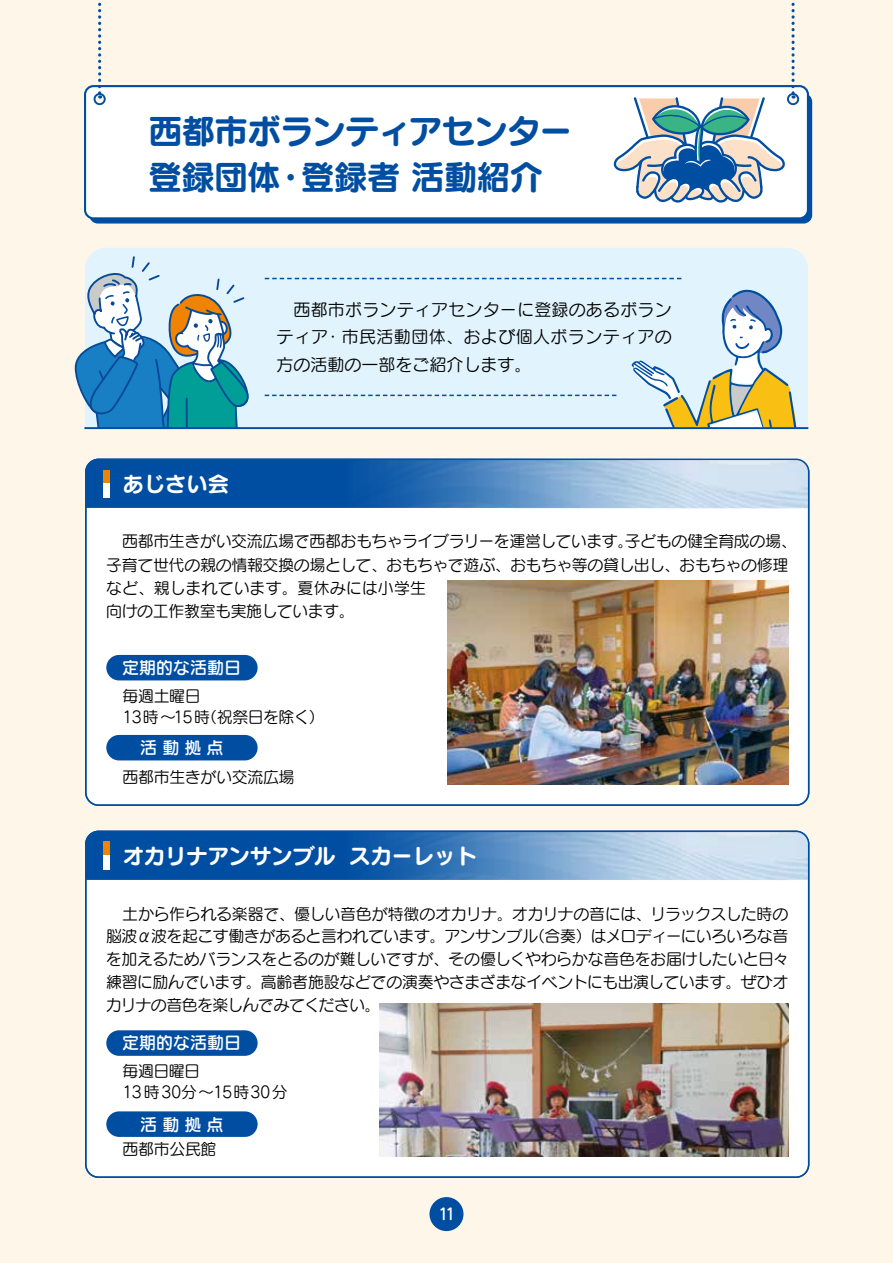
<style>
.page{position:relative;width:893px;height:1263px;background:#fff}
.page>*{position:absolute;margin:0;border:0;box-sizing:border-box;transform-origin:0 0}
.t1{font:34.05px/45.8px "Seurat Pro B";letter-spacing:-.035em;color:#004ea2}
.t2{font:21.3px "Seurat Pro B";color:#fff}
.t3{font:16.95px/27.6px "Seurat Pro M";letter-spacing:.01em;color:#000;text-align:justify}
.t4{font:16.95px "Seurat Pro DB";color:#fff}
.t5{font:15.9px/22.8px "Seurat Pro M";letter-spacing:-.025em;color:#000}
.t6{font:15.9px "Seurat Pro DB";color:#fff}
</style>
<div class="page">
<div style="left:1px;top:0;width:892px;height:1263px;background:#fff6ea"></div>
<div style="left:89px;top:93px;width:723px;height:131px;background:#004ea2;border-radius:9px"></div>
<div style="left:85px;top:86px;width:723px;height:132px;background:#fff;border-radius:9px"></div>
<div style="left:84px;top:85px;width:725px;height:134px;border:2px solid #004ea2;border-radius:9px"></div>
<svg style="left:95px;top:94px;width:10px;height:10px"></svg>
<div style="left:94px;top:93px;width:12px;height:12px;border:2px solid #004ea2;border-radius:50%"></div>
<div style="left:787px;top:93px;width:12px;height:12px;border:2px solid #004ea2;border-radius:50%"></div>
<svg style="left:98px;top:2px;width:3px;height:97px"></svg>
<div style="left:90px;top:248px;width:718px;height:179px;background:#e1f3fc"></div>
<div style="left:86px;top:459px;width:723px;height:346px;background:#fff;border-radius:13px"></div>
<div style="left:86px;top:459px;width:252px;height:49px;background:#004ea2"></div>
<div style="left:106px;top:655px;width:152px;height:25px;background:#004ea2;border-radius:13px"></div>
<div style="left:106px;top:735px;width:152px;height:25px;background:#004ea2;border-radius:13px"></div>
<img style="left:338px;top:458px;width:471px;height:51px">
<img style="left:448px;top:580px;width:340px;height:205px">
<div style="left:104px;top:470px;width:6px;height:14px;background:#f08300"></div>
<div style="left:104px;top:484px;width:6px;height:14px;background:#fff"></div>
<div style="left:86px;top:831px;width:723px;height:346px;background:#fff;border-radius:13px"></div>
<div style="left:87px;top:832px;width:251px;height:48px;background:#004ea2"></div>
<img style="left:338px;top:832px;width:471px;height:48px">
<img style="left:380px;top:1003px;width:408px;height:154px">
<div style="left:106px;top:1030px;width:152px;height:26px;background:#004ea2;border-radius:13px"></div>
<div style="left:106px;top:1111px;width:152px;height:26px;background:#004ea2;border-radius:13px"></div>
<div style="left:104px;top:842px;width:6px;height:14px;background:#f08300"></div>
<div style="left:104px;top:856px;width:6px;height:14px;background:#fff"></div>
<svg style="left:74px;top:256px;width:175px;height:171px"></svg>
<svg style="left:613px;top:2px;width:182px;height:201px"></svg>
<svg style="left:632px;top:290px;width:170px;height:137px"></svg>
<hr style="left:84px;top:427px;width:724px;height:2px;background:#004ea2">
<svg style="left:265px;top:278px;width:416px;height:1px"></svg>
<svg style="left:265px;top:395px;width:351px;height:1px"></svg>
<div style="left:429px;top:1197px;width:34px;height:34px;background:#004ea2;border-radius:50%"></div>
<h1 class="t1" style="left:148px;top:107px;width:426px">西都市ボランティアセンター登録団体・登録者 活動紹介</h1>
<h2 class="t2" style="left:123px;top:469px;width:108px">あじさい会</h2>
<p class="t3" style="left:276px;top:295px;width:397px">　西都市ボランティアセンターに登録のあるボランティア・市民活動団体、および個人ボランティアの方の活動の一部をご紹介します。</p>
<p class="t5" style="left:106px;top:529px;width:692px;line-height:23.4px">　西都市生きがい交流広場で西都おもちゃライブラリーを運営しています。子どもの健全育成の場、子育て世代の親の情報交換の場として、おもちゃで遊ぶ、おもちゃ等の貸し出し、おもちゃの修理など、親しまれています。夏休みには小学生<br>向けの工作教室も実施しています。</p>
<p class="t4" style="left:122px;top:656px;width:121px">定期的な活動日</p>
<p class="t5" style="left:122px;top:686px;width:204px;line-height:20.2px">毎週土曜日<br>13時〜15時（祝祭日を除く）</p>
<p class="t4" style="left:140px;top:737px;width:85px">活動拠点</p>
<p class="t5" style="left:123px;top:765px;width:174px">西都市生きがい交流広場</p>
<h2 class="t2" style="left:123px;top:841px;width:355px">オカリナアンサンブル スカーレット</h2>
<p class="t5" style="left:106px;top:902px;width:685px;text-align:justify">　土から作られる楽器で、優しい音色が特徴のオカリナ。オカリナの音には、リラックスした時の脳波α波を起こす働きがあると言われています。アンサンブル（合奏）はメロディーにいろいろな音を加えるためバランスをとるのが難しいですが、その優しくやわらかな音色をお届けしたいと日々練習に励んでいます。高齢者施設などでの演奏やさまざまなイベントにも出演しています。ぜひオカリナの音色を楽しんでみてください。</p>
<p class="t4" style="left:122px;top:1032px;width:121px">定期的な活動日</p>
<p class="t5" style="left:122px;top:1061px;width:167px;line-height:20.2px">毎週日曜日<br>13時30分～15時30分</p>
<p class="t4" style="left:140px;top:1113px;width:85px">活動拠点</p>
<p class="t5" style="left:123px;top:1137px;width:96px">西都市公民館</p>
<p class="t6" style="left:438px;top:1203px;width:19px">11</p>
</div>
